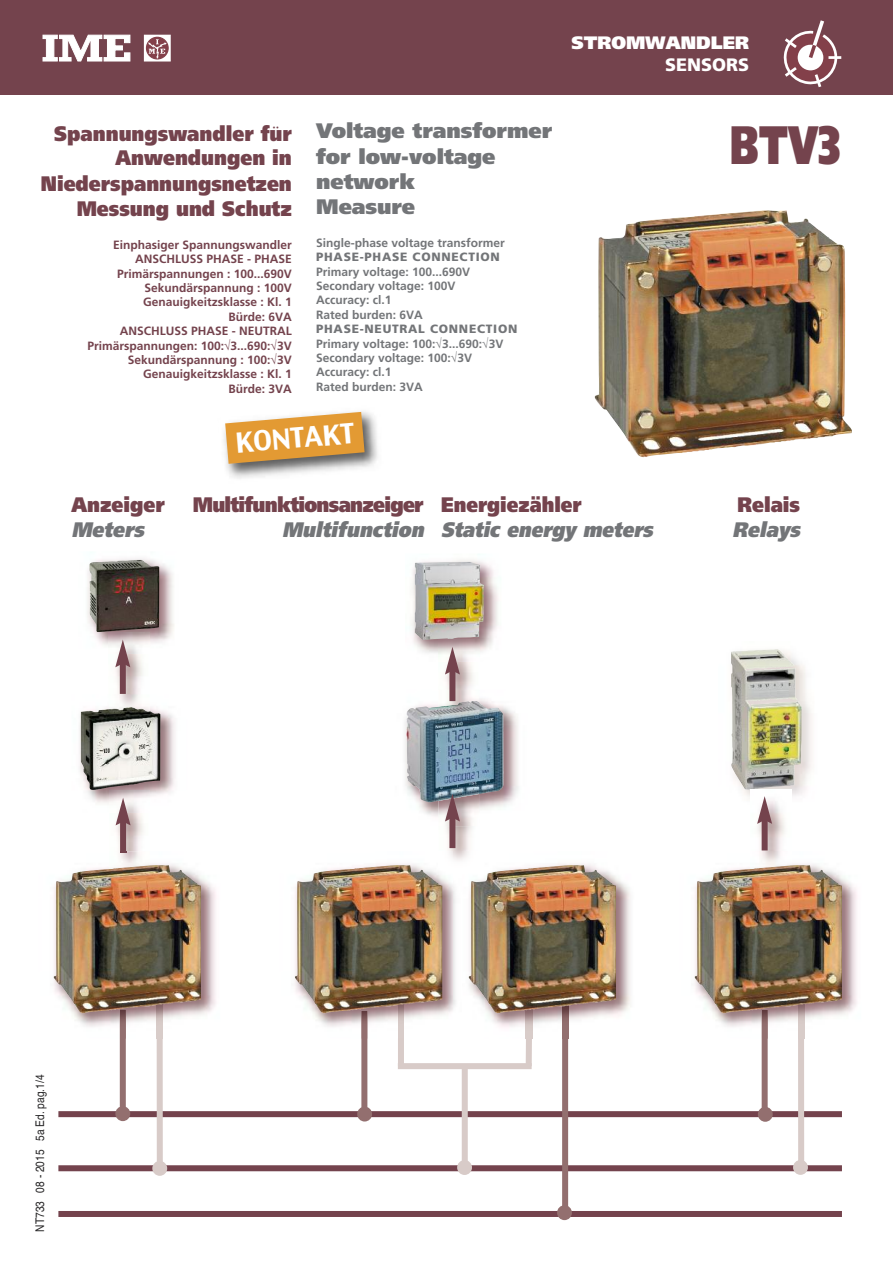
<style>
.page{position:relative;width:893px;height:1263px;background:#fff}
.page>*{position:absolute;margin:0;border:0;box-sizing:border-box;transform-origin:0 0}
.t1{font:900 54px "Frutiger";color:#74434d;scale:.7 1}
.t2{font:27px "Charcoal CY";color:#fff}
.t3{font:900 21px/24.9px "Frutiger";color:#74434d;text-align:right;scale:.9 1}
.t4{font:900 21px/25.2px "Frutiger";color:#737578}
.t5{font:italic 900 21px "Frutiger";color:#737578;scale:.9 1}
.t6{font:900 21px "Frutiger";letter-spacing:-.035em;color:#74434d;scale:.9 1}
.t7{font:italic 900 21px "Frutiger";color:#737578;scale:.88 1}
.t8{font:900 21px "Frutiger";color:#74434d;scale:.88 1}
.t9{font:900 18px "Frutiger";color:#fff}
.t10{font:900 18px "Frutiger";color:#fff}
.t11{font:700 12px/14.4px "Frutiger";color:#74434d;text-align:right}
.t12{font:700 12px/14.4px "Frutiger";color:#737578}
.t13{font:12px "Helvetica";color:#272627;scale:.85 1}
.t14{font:900 12px "Frutiger";letter-spacing:.06em;color:#737578}
.s1{font-family:"Koz Min Pr 6 N";font-weight:500}
.s2{font-weight:900}
</style>
<div class="page">
<div style="left:120px;top:1009px;width:6px;height:108px;background:#936f6f"></div>
<div style="left:762px;top:1010px;width:6px;height:107px;background:#936f6f"></div>
<div style="left:0;top:0;width:893px;height:95px;background:#74434d"></div>
<svg style="left:43px;top:34px;width:88px;height:27px"></svg>
<div style="left:144px;top:35px;width:26px;height:26px;background:#fff"></div>
<div style="left:144px;top:35px;width:27px;height:26px;border:1px solid #fff"></div>
<svg style="left:145px;top:36px;width:24px;height:24px"></svg>
<div style="left:146px;top:37px;width:22px;height:22px;background:#ab7d84;border-radius:50%"></div>
<div style="left:146px;top:37px;width:23px;height:23px;border:1px solid #83404a;border-radius:50%"></div>
<svg style="left:148px;top:39px;width:19px;height:20px"></svg>
<img style="left:594px;top:210px;width:258px;height:247px">
<svg style="left:783px;top:20px;width:58px;height:67px"></svg>
<div style="left:58px;top:1111px;width:784px;height:6px;background:#74434d"></div>
<div style="left:58px;top:1211px;width:784px;height:6px;background:#74434d"></div>
<div style="left:157px;top:1002px;width:6px;height:168px;background:#d8cbc8"></div>
<div style="left:798px;top:1003px;width:6px;height:168px;background:#d8cbc8"></div>
<div style="left:58px;top:1165px;width:784px;height:6px;background:#74434d"></div>
<div style="left:361px;top:1011px;width:6px;height:100px;background:#936f6f"></div>
<div style="left:398px;top:1003px;width:6px;height:63px;background:#d8cbc8"></div>
<div style="left:562px;top:1002px;width:6px;height:212px;background:#936f6f"></div>
<svg style="left:525px;top:1039px;width:7px;height:24px"></svg>
<div style="left:398px;top:1063px;width:134px;height:6px;background:#d8cbc8"></div>
<div style="left:462px;top:1066px;width:6px;height:99px;background:#d8cbc8"></div>
<img style="left:79px;top:711px;width:96px;height:92px">
<img style="left:81px;top:707px;width:79px;height:83px">
<img style="left:87px;top:558px;width:87px;height:89px">
<img style="left:90px;top:560px;width:69px;height:72px">
<img style="left:411px;top:560px;width:87px;height:95px">
<img style="left:414px;top:562px;width:70px;height:78px">
<img style="left:743px;top:664px;width:69px;height:133px">
<img style="left:731px;top:649px;width:70px;height:141px">
<div style="left:115px;top:1106px;width:15px;height:15px;background:#936f6f;border-radius:50%"></div>
<div style="left:357px;top:1107px;width:15px;height:14px;background:#936f6f;border-radius:50%"></div>
<div style="left:457px;top:1160px;width:15px;height:15px;background:#d8cbc8;border-radius:50%"></div>
<div style="left:557px;top:1205px;width:15px;height:15px;background:#936f6f;border-radius:50%"></div>
<div style="left:758px;top:1107px;width:15px;height:15px;background:#936f6f;border-radius:50%"></div>
<div style="left:793px;top:1160px;width:15px;height:15px;background:#d8cbc8;border-radius:50%"></div>
<div style="left:152px;top:1161px;width:15px;height:15px;background:#d8cbc8;border-radius:50%"></div>
<img style="left:405px;top:699px;width:114px;height:118px">
<img style="left:406px;top:701px;width:98px;height:101px">
<img style="left:109px;top:633px;width:40px;height:74px">
<img style="left:109px;top:707px;width:40px;height:7px">
<div style="left:120px;top:662px;width:6px;height:32px;background:#74434d"></div>
<svg style="left:115px;top:639px;width:15px;height:28px"></svg>
<img style="left:109px;top:791px;width:41px;height:60px">
<div style="left:120px;top:820px;width:6px;height:32px;background:#74434d"></div>
<svg style="left:116px;top:798px;width:15px;height:27px"></svg>
<img style="left:439px;top:801px;width:40px;height:50px">
<img style="left:439px;top:787px;width:40px;height:14px">
<div style="left:449px;top:816px;width:6px;height:32px;background:#74434d"></div>
<svg style="left:445px;top:794px;width:15px;height:27px"></svg>
<img style="left:751px;top:789px;width:40px;height:62px">
<div style="left:762px;top:819px;width:6px;height:31px;background:#74434d"></div>
<svg style="left:757px;top:796px;width:15px;height:28px"></svg>
<img style="left:53px;top:851px;width:163px;height:188px">
<img style="left:120px;top:1013px;width:6px;height:26px">
<img style="left:157px;top:1013px;width:6px;height:26px">
<img style="left:54px;top:865px;width:147px;height:148px">
<img style="left:294px;top:851px;width:337px;height:188px">
<img style="left:361px;top:1013px;width:6px;height:26px">
<img style="left:398px;top:1013px;width:6px;height:26px">
<img style="left:439px;top:851px;width:15px;height:17px">
<img style="left:295px;top:865px;width:147px;height:148px">
<img style="left:562px;top:1013px;width:6px;height:26px">
<img style="left:526px;top:1013px;width:6px;height:26px">
<img style="left:461px;top:851px;width:18px;height:17px">
<img style="left:469px;top:865px;width:147px;height:148px">
<img style="left:713px;top:851px;width:144px;height:188px">
<img style="left:762px;top:1013px;width:6px;height:26px">
<img style="left:798px;top:1013px;width:6px;height:26px">
<img style="left:694px;top:865px;width:148px;height:148px">
<img style="left:439px;top:640px;width:40px;height:61px">
<img style="left:439px;top:701px;width:40px;height:20px">
<div style="left:449px;top:669px;width:6px;height:32px;background:#74434d"></div>
<svg style="left:445px;top:647px;width:15px;height:27px"></svg>
<img style="left:224px;top:411px;width:154px;height:68px">
<svg style="left:225px;top:412px;width:140px;height:52px;background:#d9a253"></svg>
<h3 class="t9" style="left:572px;top:36px;width:179px">STROMWANDLER</h3>
<h3 class="t10" style="left:665px;top:57px;width:85px">SENSORS</h3>
<h3 class="t3" style="left:41px;top:123px;width:280px">Spannungswandler fu<span class="s1">̈</span> r<br>Anwendungen in<br>Niederspannungsnetzen<br>Messung und Schutz</h3>
<p class="t11" style="left:87px;top:238px;width:206px">Einphasiger Spannungswandler<br>ANSCHLUSS PHASE - PHASE<br>Primärspannungen : 100...690V<br>Sekundärspannung : 100V<br>Genauigkeitzsklasse : Kl. 1<br>Bürde: 6VA<br>ANSCHLUSS PHASE - NEUTRAL<br>Primärspannungen: 100:√3...690:√3V<br>Sekundärspannung : 100:√3V<br>Genauigkeitzsklasse : Kl. 1<br>Bürde: 3VA</p>
<h3 class="t4" style="left:316px;top:120px;width:238px">Voltage transformer for low-voltage network<br>Measure</h3>
<p class="t12" style="left:316px;top:236px;width:190px">Single-phase voltage transformer</p>
<p class="t14" style="left:316px;top:252px;width:185px">PHASE-PHASE CONNECTION</p>
<p class="t12" style="left:316px;top:265px;width:156px">Primary voltage: 100...690V<br>Secondary voltage: 100V<br>Accuracy: cl.1<br>Rated burden: 6VA</p>
<p class="t12" style="left:316px;top:323px;width:203px"><span class="s2">PHASE-NEUTRAL CONNECTION<br></span>Primary voltage: 100:√3...690:√3V<br>Secondary voltage: 100:√3V<br>Accuracy: cl.1<br>Rated burden: 3VA</p>
<h2 class="t2" style="left:234px;top:428px;width:121px;rotate:-5deg">KONTAKT</h2>
<h1 class="t1" style="left:730px;top:124px;width:159px">BTV3</h1>
<h3 class="t3" style="left:71px;top:493px;width:105px">Anzeiger</h3>
<h3 class="t5" style="left:71px;top:521px;width:87px">Meters</h3>
<h3 class="t6" style="left:193px;top:496px;width:258px">Multifunktionsanzeiger</h3>
<h3 class="t5" style="left:282px;top:521px;width:163px">Multifunction</h3>
<h3 class="t8" style="left:441px;top:496px;width:161px">Energiezähler</h3>
<h3 class="t7" style="left:441px;top:521px;width:247px">Static energy meters</h3>
<h3 class="t3" style="left:737px;top:493px;width:71px">Relais</h3>
<h3 class="t5" style="left:732px;top:521px;width:81px">Relays</h3>
<p class="t13" style="left:33px;top:1232px;width:186px;rotate:-90deg">NT733 08 - 2015 5a Ed. pag.1/4</p>
</div>
